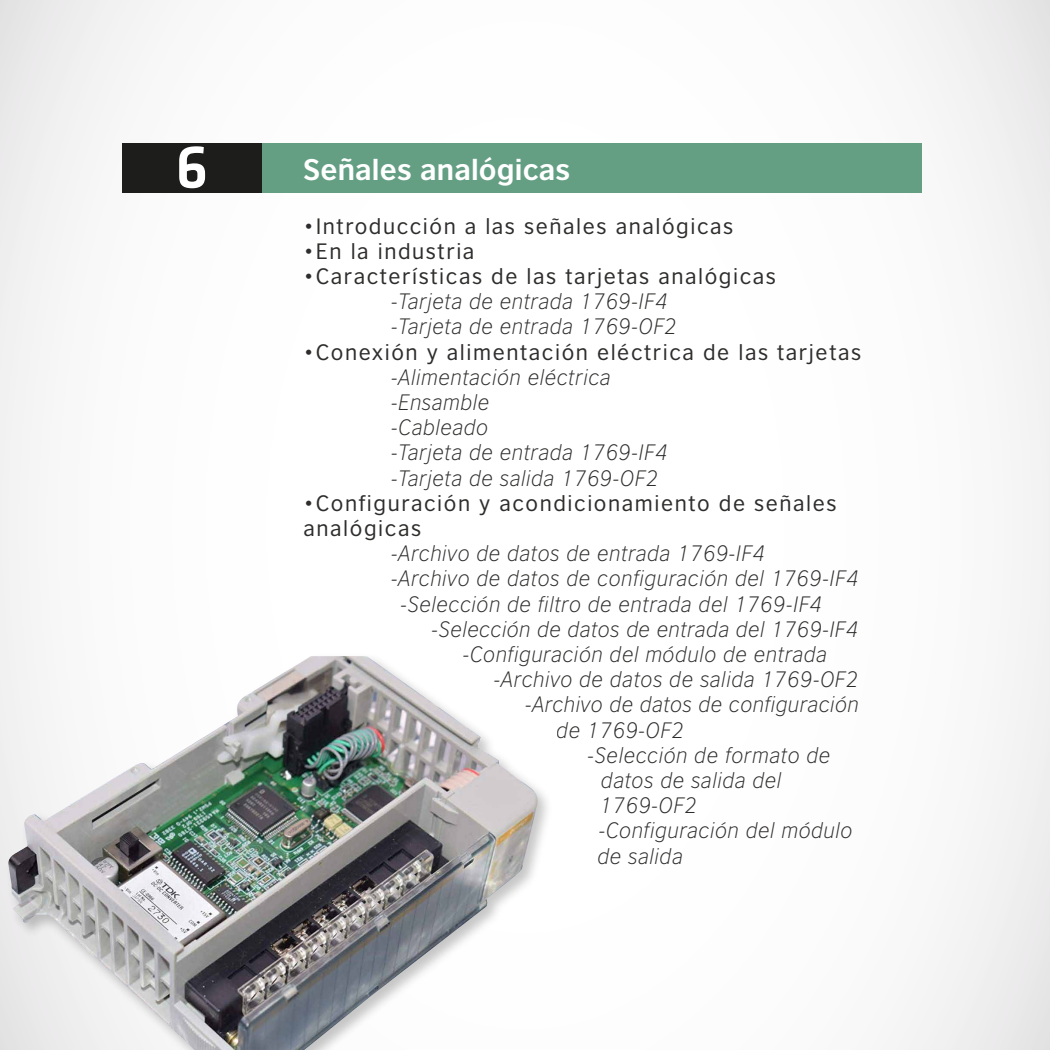
<style>
.page{position:relative;width:1050px;height:1050px;background:#fff}
.page>*{position:absolute;margin:0;border:0;box-sizing:border-box;transform-origin:0 0}
.t1{font:500 63px "Klavika";color:#fff}
.t2{font:700 28px "British Council Sans";letter-spacing:.005em;color:#fff}
.t3{font:italic 300 21px/25.2px "British Council Sans";letter-spacing:.025em;color:#2e2d2c}
.t4{font:21px/25.2px "British Council Sans";letter-spacing:.075em;color:#2e2d2c}
</style>
<div class="page">
<div style="left:122px;top:143px;width:140px;height:50px;background:#1d1d1b"></div>
<div style="left:262px;top:143px;width:659px;height:50px;background:#649f84"></div>
<img style="left:7px;top:656px;width:533px;height:394px">
<h1 class="t1" style="left:175px;top:132px;width:35px">6</h1>
<h2 class="t2" style="left:304px;top:152px;width:268px">Señales analógicas</h2>
<p class="t4" style="left:304px;top:213px;width:431px">•Introducción a las señales analógicas</p>
<p class="t4" style="left:304px;top:238px;width:172px">•En la industria</p>
<p class="t4" style="left:304px;top:263px;width:474px">•Características de las tarjetas analógicas</p>
<p class="t3" style="left:391px;top:289px;width:287px">-Tarjeta de entrada 1769-IF4 -Tarjeta de entrada 1769-OF2</p>
<p class="t4" style="left:304px;top:339px;width:559px">•Conexión y alimentación eléctrica de las tarjetas</p>
<p class="t3" style="left:391px;top:364px;width:278px">-Alimentación eléctrica -Ensamble<br>-Cableado<br>-Tarjeta de entrada 1769-IF4 -Tarjeta de salida 1769-OF2</p>
<p class="t4" style="left:304px;top:490px;width:535px">•Configuración y acondicionamiento de señales analógicas</p>
<p class="t3" style="left:391px;top:541px;width:376px">-Archivo de datos de entrada 1769-IF4</p>
<p class="t3" style="left:391px;top:566px;width:469px">-Archivo de datos de configuración del 1769-IF4</p>
<p class="t3" style="left:400px;top:591px;width:423px">-Selección de filtro de entrada del 1769-IF4</p>
<p class="t3" style="left:432px;top:616px;width:428px">-Selección de datos de entrada del 1769-IF4</p>
<p class="t3" style="left:463px;top:642px;width:366px">-Configuración del módulo de entrada</p>
<p class="t3" style="left:494px;top:667px;width:366px">-Archivo de datos de salida 1769-OF2</p>
<p class="t3" style="left:525px;top:692px;width:335px">-Archivo de datos de configuración</p>
<p class="t3" style="left:556px;top:717px;width:129px">de 1769-OF2</p>
<p class="t3" style="left:587px;top:742px;width:244px">-Selección de formato de</p>
<p class="t3" style="left:601px;top:768px;width:182px">datos de salida del</p>
<p class="t3" style="left:600px;top:793px;width:99px">1769-OF2</p>
<p class="t3" style="left:599px;top:818px;width:255px">-Configuración del módulo</p>
<p class="t3" style="left:598px;top:843px;width:87px">de salida</p>
</div>
